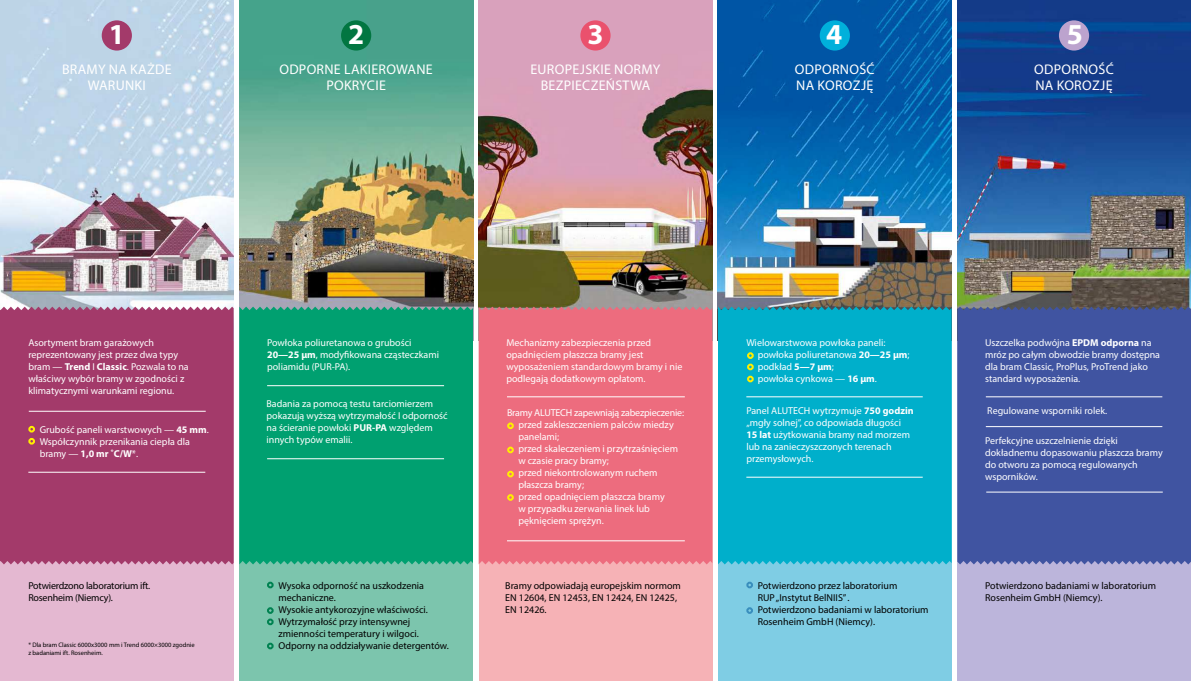
<style>
.page{position:relative;width:1191px;height:681px;background:#fff}
.page>*{position:absolute;margin:0;border:0;box-sizing:border-box;transform-origin:0 0}
.t1{font:700 29px "Myriad Pro";color:#fff}
.t2{font:14px/16px "Myriad Pro";letter-spacing:.02em;color:#fff;text-align:center}
.t3{font:10px/12px "Myriad Pro";color:#fff}
.t4{font:10px/12px "Myriad Pro";color:#000}
.t5{font:10px/12px "Myriad Pro";letter-spacing:-.02em;color:#000}
.t6{font:6.5px/8px "Myriad Pro";color:#000}
.s1{font-weight:700}
</style>
<div class="page">
<div style="left:478px;top:0;width:234px;height:680px;background:#f6b2b6"></div>
<div style="left:718px;top:0;width:233px;height:680px;background:#7fcde4"></div>
<div style="left:957px;top:0;width:234px;height:680px;background:#bcb5db"></div>
<img style="left:478px;top:0;width:234px;height:306px">
<img style="left:718px;top:0;width:233px;height:306px">
<img style="left:957px;top:0;width:234px;height:306px">
<div style="left:478px;top:306px;width:234px;height:258px;background:#ed6c7e"></div>
<div style="left:718px;top:306px;width:233px;height:258px;background:#00afcb"></div>
<div style="left:957px;top:306px;width:234px;height:258px;background:#4054a1"></div>
<div style="left:0;top:0;width:234px;height:680px;background:#e4b8d1"></div>
<img style="left:0;top:0;width:234px;height:306px">
<div style="left:0;top:306px;width:234px;height:258px;background:#a33a6a"></div>
<div style="left:239px;top:0;width:234px;height:680px;background:#7cc5ad"></div>
<img style="left:239px;top:0;width:234px;height:306px">
<div style="left:239px;top:306px;width:234px;height:258px;background:#00a070"></div>
<div style="left:102px;top:20px;width:30px;height:31px;background:#a33a6a;border-radius:50%"></div>
<div style="left:1059px;top:20px;width:30px;height:31px;background:#bca3ce;border-radius:50%"></div>
<div style="left:819px;top:20px;width:31px;height:31px;background:#00b0db;border-radius:50%"></div>
<div style="left:580px;top:20px;width:30px;height:31px;background:#ea516d;border-radius:50%"></div>
<div style="left:341px;top:20px;width:30px;height:31px;background:#027641;border-radius:50%"></div>
<hr style="left:28px;top:472px;width:177px;height:1px;background:#fff">
<hr style="left:29px;top:411px;width:177px;height:1px;background:#fff">
<hr style="left:267px;top:385px;width:177px;height:1px;background:#fff">
<hr style="left:507px;top:396px;width:178px;height:1px;background:#fff">
<hr style="left:986px;top:491px;width:176px;height:1px;background:#fff">
<hr style="left:985px;top:396px;width:177px;height:1px;background:#fff">
<div style="left:28px;top:425px;width:7px;height:7px;border:2px solid #fe0;border-radius:50%"></div>
<div style="left:267px;top:581px;width:7px;height:7px;border:2px solid #008251;border-radius:50%"></div>
<div style="left:28px;top:437px;width:7px;height:7px;border:2px solid #fe0;border-radius:50%"></div>
<div style="left:267px;top:607px;width:7px;height:6px;border:2px solid #008251;border-radius:50%"></div>
<div style="left:267px;top:618px;width:7px;height:7px;border:2px solid #008251;border-radius:50%"></div>
<div style="left:267px;top:642px;width:7px;height:7px;border:2px solid #008251;border-radius:50%"></div>
<hr style="left:985px;top:426px;width:177px;height:1px;background:#fff">
<div style="left:507px;top:422px;width:7px;height:7px;border:2px solid #fe0;border-radius:50%"></div>
<div style="left:507px;top:446px;width:7px;height:7px;border:2px solid #fe0;border-radius:50%"></div>
<div style="left:507px;top:470px;width:7px;height:7px;border:2px solid #fe0;border-radius:50%"></div>
<div style="left:507px;top:494px;width:7px;height:6px;border:2px solid #fe0;border-radius:50%"></div>
<hr style="left:746px;top:396px;width:176px;height:1px;background:#fff">
<hr style="left:746px;top:476px;width:176px;height:1px;background:#fff">
<hr style="left:267px;top:458px;width:177px;height:1px;background:#fff">
<div style="left:746px;top:581px;width:7px;height:7px;border:2px solid #398ebd;border-radius:50%"></div>
<div style="left:746px;top:607px;width:7px;height:6px;border:2px solid #398ebd;border-radius:50%"></div>
<hr style="left:507px;top:540px;width:178px;height:1px;background:#fff">
<div style="left:747px;top:363px;width:6px;height:7px;border:2px solid #fe0;border-radius:50%"></div>
<div style="left:747px;top:375px;width:6px;height:7px;border:2px solid #fe0;border-radius:50%"></div>
<div style="left:747px;top:352px;width:6px;height:7px;border:2px solid #fe0;border-radius:50%"></div>
<h1 class="t1" style="left:109px;top:20px;width:18px">1</h1>
<h1 class="t1" style="left:348px;top:20px;width:18px">2</h1>
<h1 class="t1" style="left:587px;top:20px;width:18px">3</h1>
<h1 class="t1" style="left:826px;top:20px;width:18px">4</h1>
<h1 class="t1" style="left:1066px;top:20px;width:18px">5</h1>
<h2 class="t2" style="left:62px;top:62px;width:111px">BRAMY NA KAŻDE<br>WARUNKI</h2>
<h2 class="t2" style="left:279px;top:62px;width:155px">ODPORNE LAKIEROWANE<br>POKRYCIE</h2>
<h2 class="t2" style="left:530px;top:62px;width:132px">EUROPEJSKIE NORMY<br>BEZPIECZEŃSTWA</h2>
<h2 class="t2" style="left:795px;top:62px;width:81px;text-align:left">ODPORNOŚĆ<br>NA KOROZJĘ</h2>
<h2 class="t2" style="left:1034px;top:62px;width:81px;text-align:left">ODPORNOŚĆ<br>NA KOROZJĘ</h2>
<p class="t3" style="left:28px;top:337px;width:162px">Asortyment bram garażowych reprezentowany jest przez dwa typy bram — <span class="s1">Trend</span> I <span class="s1">Classic</span>. Pozwala to na właściwy wybór bramy w zgodności z klimatycznymi warunkami regionu.</p>
<p class="t3" style="left:40px;top:423px;width:171px">Grubość paneli warstwowych — <span class="s1">45 mm</span>.<br>Współczynnik przenikania ciepła dla bramy — <span class="s1">1,0 mr ˚C/W</span>*.</p>
<p class="t5" style="left:28px;top:580px;width:123px">Potwierdzono laboratorium ift.<br>Rosenheim (Niemcy).</p>
<p class="t6" style="left:28px;top:640px;width:168px">* Dla bram Classic 6000x3000 mm i Trend 6000×3000 zgodnie z badaniami ift. Rosenheim.</p>
<p class="t3" style="left:267px;top:337px;width:173px">Powłoka poliuretanowa o grubości<br><span class="s1">20—25 µm</span>, modyfikowana cząsteczkami poliamidu (PUR-PA).</p>
<p class="t3" style="left:266px;top:397px;width:183px">Badania za pomocą testu tarciomierzem pokazują wyższą wytrzymałość I odporność na ścieranie powłoki <span class="s1">PUR-PA</span> względem innych typów emalii.</p>
<p class="t3" style="left:506px;top:337px;width:177px">Mechanizmy zabezpieczenia przed opadnięciem płaszcza bramy jest wyposażeniem standardowym bramy i nie podlegają dodatkowym opłatom.</p>
<p class="t3" style="left:518px;top:407px;width:167px;text-indent:-11px">Bramy ALUTECH zapewniają zabezpieczenie: przed zakleszczeniem palców miedzy panelami;<br>przed skaleczeniem i przytrzaśnięciem w czasie pracy bramy;<br>przed niekontrolowanym ruchem płaszcza bramy;<br>przed opadnięciem płaszcza bramy<br>w przypadku zerwania linek lub pęknięciem sprężyn.</p>
<p class="t3" style="left:757px;top:337px;width:153px;text-indent:-11px">Wielowarstwowa powłoka paneli: powłoka poliuretanowa <span class="s1">20—25 µm</span>; podkład <span class="s1">5—7 µm</span>;<br>powłoka cynkowa — <span class="s1">16 µm</span>.</p>
<p class="t3" style="left:746px;top:405px;width:169px">Panel ALUTECH wytrzymuje <span class="s1">750 godzin </span>„mgły solnej”, co odpowiada długości<br><span class="s1">15 lat</span> użytkowania bramy nad morzem lub na zanieczyszczonych terenach przemysłowych.</p>
<p class="t3" style="left:985px;top:337px;width:176px">Uszczelka podwójna <span class="s1">EPDM odporna</span> na mróz po całym obwodzie bramy dostępna dla bram Classic, ProPlus, ProTrend jako standard wyposażenia.</p>
<p class="t3" style="left:987px;top:405px;width:122px">Regulowane wsporniki rolek.</p>
<p class="t3" style="left:985px;top:434px;width:179px">Perfekcyjne uszczelnienie dzięki dokładnemu dopasowaniu płaszcza bramy do otworu za pomocą regulowanych wsporników.</p>
<p class="t4" style="left:278px;top:580px;width:172px">Wysoka odporność na uszkodzenia mechaniczne.<br>Wysokie antykorozyjne właściwości.<br>Wytrzymałość przy intensywnej zmienności temperatury i wilgoci.<br>Odporny na oddziaływanie detergentów.</p>
<p class="t4" style="left:505px;top:580px;width:177px">Bramy odpowiadają europejskim normom<br>EN 12604, EN 12453, EN 12424, EN 12425,<br>EN 12426.</p>
<p class="t4" style="left:985px;top:580px;width:172px">Potwierdzono badaniami w laboratorium<br>Rosenheim GmbH (Niemcy).</p>
<p class="t4" style="left:757px;top:580px;width:172px">Potwierdzono przez laboratorium<br>RUP „Instytut BelNIIS” .<br>Potwierdzono badaniami w laboratorium<br>Rosenheim GmbH (Niemcy).</p>
</div>
